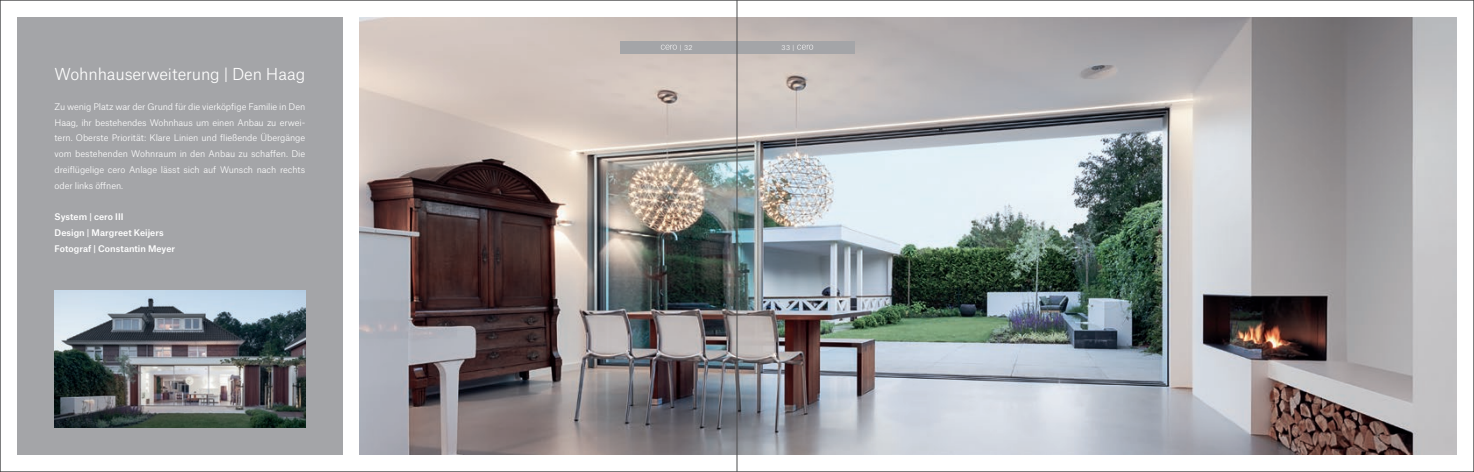
<style>
.page{position:relative;width:1474px;height:472px;background:#fff}
.page>*{position:absolute;margin:0;border:0;box-sizing:border-box;transform-origin:0 0}
.t1{font:300 15.75px "Atlas Grotesk";letter-spacing:-.01em;color:#fff}
.t2{font:300 8.75px/15.8px "Atlas Grotesk";letter-spacing:-.01em;color:#fff;text-align:justify}
.t3{font:500 8.75px/15.8px "Atlas Grotesk";letter-spacing:.005em;color:#fff}
.t4{font:300 6.56px "Atlas Grotesk";color:#fff}
</style>
<div class="page">
<img style="left:360px;top:17px;width:1096px;height:437px">
<div style="left:17px;top:17px;width:325px;height:437px;background:#a4a5a8"></div>
<img style="left:55px;top:290px;width:250px;height:137px">
<div style="left:620px;top:41px;width:234px;height:12px;background:#a4a5a8"></div>
<svg style="left:661px;top:45px;width:16px;height:5px"></svg>
<svg style="left:797px;top:45px;width:16px;height:5px"></svg>
<hr style="left:736px;top:0;width:1px;height:471px;background:#4b4c4d">
<h1 class="t1" style="left:55px;top:62px;width:252px">Wohnhauserweiterung | Den Haag</h1>
<p class="t2" style="left:55px;top:98px;width:252px">Zu wenig Platz war der Grund für die vierköpfige Familie in Den Haag, ihr bestehendes Wohnhaus um einen Anbau zu erwei&shy;tern. Oberste Priorität: Klare Linien und fließende Übergänge vom bestehenden Wohnraum in den Anbau zu schaffen. Die dreiflügelige cero Anlage lässt sich auf Wunsch nach rechts oder links öffnen.</p>
<p class="t3" style="left:55px;top:208px;width:122px">System | cero III<br>Design | Margreet Keijers<br>Fotograf | Constantin Meyer</p>
<p class="t4" style="left:679px;top:42px;width:14px">| 32</p>
<p class="t4" style="left:781px;top:42px;width:14px">33 |</p>
</div>
